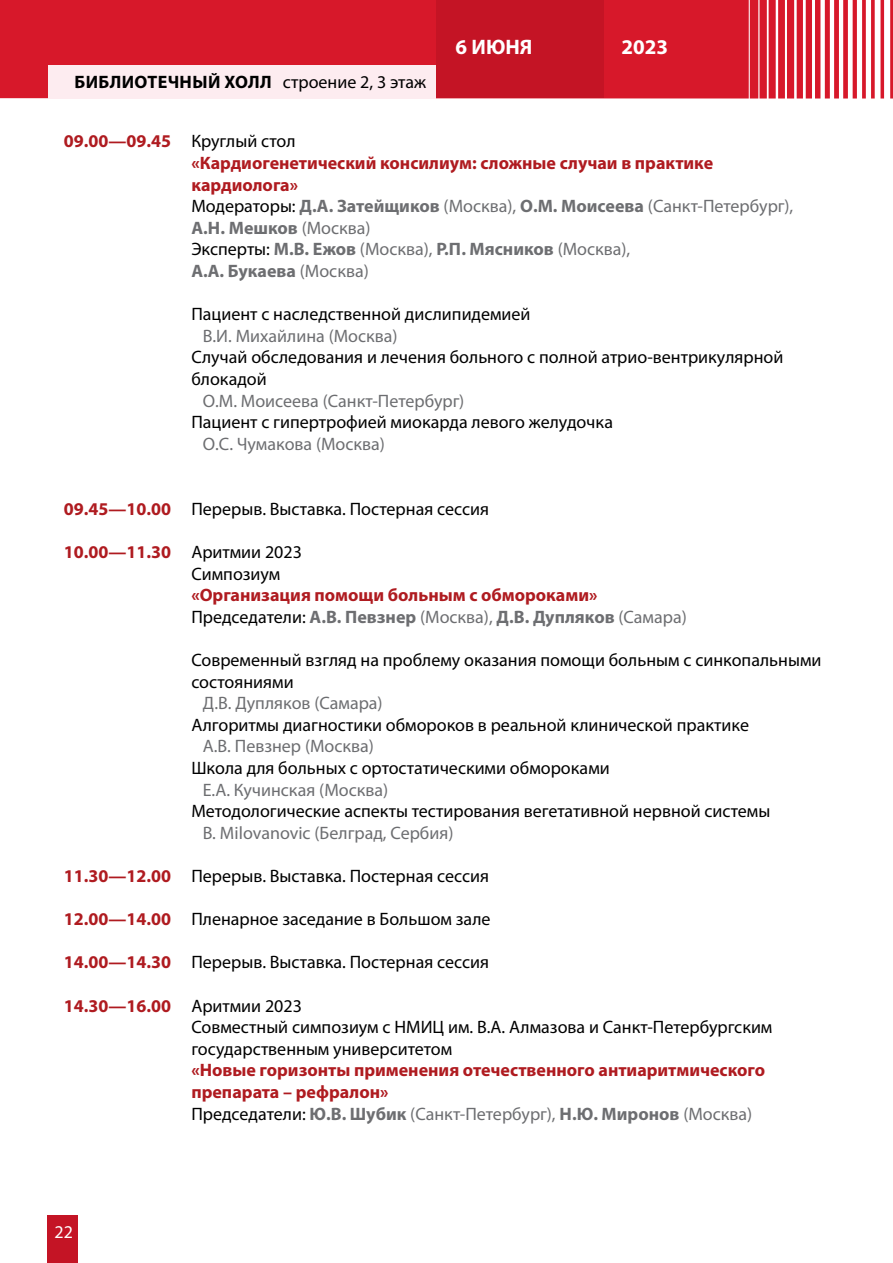
<style>
.page{position:relative;width:893px;height:1263px;background:#fff}
.page>*{position:absolute;margin:0;border:0;box-sizing:border-box;transform-origin:0 0}
.t1{font:700 21px "Myriad Pro";color:#fff}
.t2{font:18px/21.6px "Myriad Pro";color:#000}
.t3{font:700 18px/21.6px "Myriad Pro";color:#af1b20}
.t4{font:18px "Myriad Pro";color:#6d6e71}
.t5{font:700 18px "Myriad Pro";letter-spacing:.02em;color:#000}
.t6{font:18px "Myriad Pro";color:#fff}
.s1{font-weight:400}
.s2{font-weight:400;color:#000}
.s3{color:#6d6e71}
.s4{font-weight:400;color:#6d6e71}
.s5{font-weight:700;color:#af1b20}
</style>
<div class="page">
<svg style="left:0;top:0;width:893px;height:99px;background:#db3040"></svg>
<div style="left:436px;top:0;width:168px;height:98px;background:#c41425"></div>
<div style="left:48px;top:66px;width:388px;height:33px;background:#fdecf0"></div>
<div style="left:48px;top:1215px;width:30px;height:48px;background:#c41425"></div>
<p class="t5" style="left:75px;top:70px;width:353px">БИБЛИОТЕЧНЫЙ ХОЛЛ <span class="s1">строение 2, 3 этаж</span></p>
<p class="t1" style="left:456px;top:33px;width:78px">6 ИЮНЯ</p>
<p class="t1" style="left:621px;top:33px;width:48px">2023</p>
<p class="t3" style="left:191px;top:130px;width:603px;text-indent:-128px">09.00—09.45 <span class="s2">Круглый стол<br></span>«Кардиогенетический консилиум: сложные случаи в практике кардиолога»<br><span class="s2">Модераторы:</span> <span class="s3">Д.А. Затейщиков</span> <span class="s4">(Москва),</span> <span class="s3">О.М. Моисеева</span> <span class="s4">(Санкт-Петербург), </span><span class="s3">А.Н. Мешков</span> <span class="s4">(Москва)<br></span><span class="s2">Эксперты:</span> <span class="s3">М.В. Ежов</span> <span class="s4">(Москва),</span> <span class="s3">Р.П. Мясников</span> <span class="s4">(Москва),<br></span><span class="s3">А.А. Букаева</span> <span class="s4">(Москва)</span></p>
<p class="t2" style="left:191px;top:303px;width:341px">Пациент с наследственной дислипидемией</p>
<p class="t4" style="left:203px;top:325px;width:196px">В.И. Михайлина (Москва)</p>
<p class="t2" style="left:191px;top:346px;width:594px">Случай обследования и лечения больного с полной атрио-вентрикулярной блокадой</p>
<p class="t4" style="left:203px;top:390px;width:263px">О.М. Моисеева (Санкт-Петербург)</p>
<p class="t2" style="left:191px;top:411px;width:423px">Пациент с гипертрофией миокарда левого желудочка</p>
<p class="t4" style="left:203px;top:433px;width:184px">О.С. Чумакова (Москва)</p>
<p class="t2" style="left:64px;top:498px;width:427px"><span class="s5">09.45—10.00</span> Перерыв. Выставка. Постерная сессия</p>
<p class="t2" style="left:191px;top:541px;width:112px;text-indent:-128px"><span class="s5">10.00—11.30</span> Аритмии 2023<br>Симпозиум</p>
<p class="t3" style="left:191px;top:584px;width:497px">«Организация помощи больным с обмороками»<br><span class="s2">Председатели:</span> <span class="s3">А.В. Певзнер</span> <span class="s4">(Москва),</span> <span class="s3">Д.В. Дупляков</span> <span class="s4">(Самара)</span></p>
<p class="t2" style="left:191px;top:649px;width:632px">Современный взгляд на проблему оказания помощи больным с синкопальными состояниями</p>
<p class="t4" style="left:203px;top:692px;width:181px">Д.В. Дупляков (Самара)</p>
<p class="t2" style="left:191px;top:714px;width:559px">Алгоритмы диагностики обмороков в реальной клинической практике</p>
<p class="t4" style="left:203px;top:735px;width:173px">А.В. Певзнер (Москва)</p>
<p class="t2" style="left:191px;top:757px;width:420px">Школа для больных с ортостатическими обмороками</p>
<p class="t4" style="left:203px;top:778px;width:187px">Е.А. Кучинская (Москва)</p>
<p class="t2" style="left:191px;top:800px;width:581px">Методологические аспекты тестирования вегетативной нервной системы</p>
<p class="t4" style="left:203px;top:822px;width:252px">B. Milovanovic (Белград, Сербия)</p>
<p class="t2" style="left:64px;top:865px;width:427px"><span class="s5">11.30—12.00</span> Перерыв. Выставка. Постерная сессия</p>
<p class="t2" style="left:64px;top:908px;width:428px"><span class="s5">12.00—14.00</span> Пленарное заседание в Большом зале</p>
<p class="t2" style="left:64px;top:951px;width:427px"><span class="s5">14.00—14.30</span> Перерыв. Выставка. Постерная сессия</p>
<p class="t2" style="left:191px;top:994px;width:583px;text-indent:-128px"><span class="s5">14.30—16.00</span> Аритмии 2023<br>Совместный симпозиум с НМИЦ им. В.А. Алмазова и Санкт-Петербургским государственным университетом</p>
<p class="t3" style="left:191px;top:1059px;width:575px">«Новые горизонты применения отечественного антиаритмического препарата – рефралон»<br><span class="s2">Председатели:</span> <span class="s3">Ю.В. Шубик</span> <span class="s4">(Санкт-Петербург),</span> <span class="s3">Н.Ю. Миронов</span> <span class="s4">(Москва)</span></p>
<p class="t6" style="left:55px;top:1220px;width:20px">22</p>
</div>
